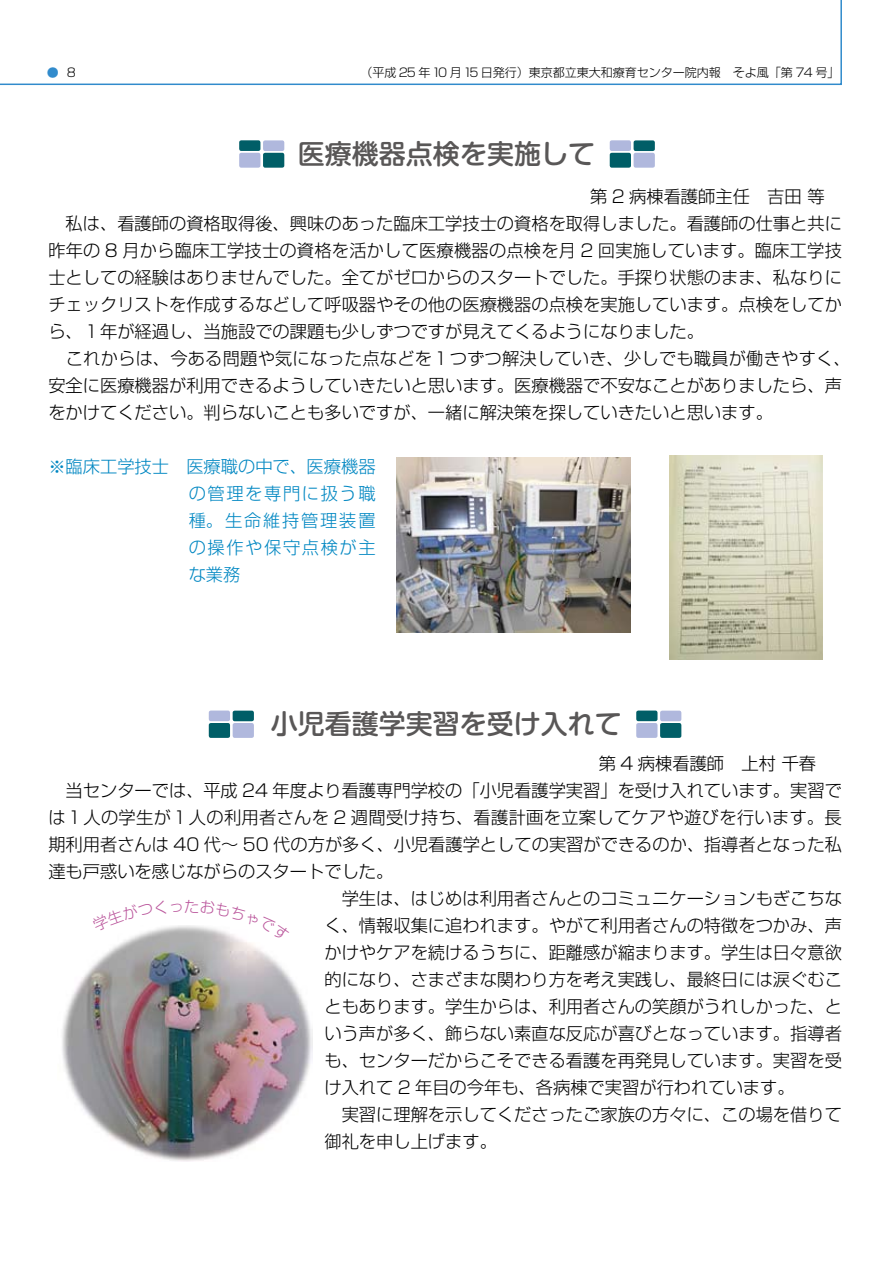
<style>
.page{position:relative;width:893px;height:1263px;background:#fff}
.page>*{position:absolute;margin:0;border:0;box-sizing:border-box;transform-origin:0 0}
.t1{font:500 27px "Shin M Go";color:#595757}
.t2{font:300 17.25px/27px "Shin Go";color:#000}
.t3{font:300 17.25px/27px "Shin Go";letter-spacing:.095em;color:#0087c2;text-align:justify}
.t4{font:300 17.25px "Shin Go";letter-spacing:.02em;color:#000}
.t5{font:300 12px "Shin Go";color:#000}
.t6{font:300 12px "Shin Go";color:#318bcc}
</style>
<div class="page">
<svg style="left:0;top:0;width:842px;height:85px"></svg>
<img style="left:397px;top:457px;width:234px;height:175px">
<img style="left:670px;top:456px;width:153px;height:204px">
<img style="left:62px;top:941px;width:250px;height:221px">
<div style="left:239px;top:153px;width:21px;height:15px;background:#b0b8dd;border-radius:2px"></div>
<div style="left:239px;top:140px;width:21px;height:11px;background:#005e67;border-radius:2px"></div>
<div style="left:263px;top:153px;width:21px;height:15px;background:#005e67;border-radius:2px"></div>
<div style="left:263px;top:140px;width:21px;height:11px;background:#b0b8dd;border-radius:2px"></div>
<div style="left:610px;top:153px;width:21px;height:15px;background:#005e67;border-radius:2px"></div>
<div style="left:610px;top:140px;width:21px;height:11px;background:#b0b8dd;border-radius:2px"></div>
<div style="left:634px;top:153px;width:21px;height:15px;background:#b0b8dd;border-radius:2px"></div>
<div style="left:634px;top:140px;width:21px;height:11px;background:#005e67;border-radius:2px"></div>
<div style="left:209px;top:723px;width:21px;height:15px;background:#005e67;border-radius:2px"></div>
<div style="left:209px;top:710px;width:21px;height:11px;background:#b0b8dd;border-radius:2px"></div>
<div style="left:233px;top:723px;width:21px;height:15px;background:#b0b8dd;border-radius:2px"></div>
<div style="left:233px;top:711px;width:21px;height:10px;background:#005e67;border-radius:2px"></div>
<div style="left:636px;top:723px;width:21px;height:15px;background:#b0b8dd;border-radius:2px"></div>
<div style="left:636px;top:710px;width:21px;height:11px;background:#005e67;border-radius:2px"></div>
<div style="left:660px;top:723px;width:21px;height:15px;background:#005e67;border-radius:2px"></div>
<div style="left:660px;top:711px;width:21px;height:10px;background:#b0b8dd;border-radius:2px"></div>
<svg style="left:124px;top:925px;width:119px;height:16px"></svg>
<p class="t6" style="left:47px;top:65px;width:14px">●</p>
<p class="t5" style="left:360px;top:65px;width:481px">（平成 25 年10 月15 日発行）東京都立東大和療育センター院内報　そよ風「第 74 号」</p>
<h1 class="t1" style="left:298px;top:135px;width:299px">医療機器点検を実施して</h1>
<p class="t2" style="left:48px;top:182px;width:804px;text-indent:542px">第 2 病棟看護師主任　吉田 等　　私は、看護師の資格取得後、興味のあった臨床工学技士の資格を取得しました。看護師の仕事と共に昨年の 8 月から臨床工学技士の資格を活かして医療機器の点検を月 2 回実施しています。臨床工学技士としての経験はありませんでした。全てがゼロからのスタートでした。手探り状態のまま、私なりにチェックリストを作成するなどして呼吸器やその他の医療機器の点検を実施しています。点検をしてから、１年が経過し、当施設での課題も少しずつですが見えてくるようになりました。<br>　これからは、今ある問題や気になった点などを１つずつ解決していき、少しでも職員が働きやすく、安全に医療機器が利用できるようしていきたいと思います。医療機器で不安なことがありましたら、声をかけてください。判らないことも多いですが、一緒に解決策を探していきたいと思います。</p>
<p class="t3" style="left:189px;top:452px;width:188px;text-indent:-140px">※臨床工学技士 医療職の中で、医療機器の管理を専門に扱う職種。生命維持管理装置の操作や保守点検が主な業務</p>
<h1 class="t1" style="left:271px;top:704px;width:352px">小児看護学実習を受け入れて</h1>
<p class="t2" style="left:599px;top:749px;width:236px">第 4 病棟看護師　上村 千春　</p>
<p class="t2" style="left:48px;top:776px;width:795px">　当センターでは、平成 24 年度より看護専門学校の「小児看護学実習」を受け入れています。実習で</p>
<p class="t4" style="left:48px;top:806px;width:795px">は１人の学生が１人の利用者さんを 2 週間受け持ち、看護計画を立案してケアや遊びを行います。長</p>
<p class="t2" style="left:48px;top:830px;width:795px">期利用者さんは 40 代～ 50 代の方が多く、小児看護学としての実習ができるのか、指導者となった私</p>
<p class="t2" style="left:48px;top:857px;width:346px">達も戸惑いを感じながらのスタートでした。</p>
<p class="t2" style="left:324px;top:884px;width:519px">　学生は、はじめは利用者さんとのコミュニケーションもぎこちな</p>
<p class="t2" style="left:324px;top:911px;width:519px">く、情報収集に追われます。やがて利用者さんの特徴をつかみ、声</p>
<p class="t2" style="left:324px;top:938px;width:519px">かけやケアを続けるうちに、距離感が縮まります。学生は日々意欲</p>
<p class="t2" style="left:324px;top:965px;width:519px">的になり、さまざまな関わり方を考え実践し、最終日には涙ぐむこ</p>
<p class="t2" style="left:324px;top:992px;width:519px">ともあります。学生からは、利用者さんの笑顔がうれしかった、と</p>
<p class="t2" style="left:324px;top:1019px;width:519px">いう声が多く、飾らない素直な反応が喜びとなっています。指導者</p>
<p class="t2" style="left:324px;top:1046px;width:519px">も、センターだからこそできる看護を再発見しています。実習を受</p>
<p class="t2" style="left:324px;top:1073px;width:472px">け入れて 2 年目の今年も、各病棟で実習が行われています。</p>
<p class="t2" style="left:324px;top:1100px;width:519px">　実習に理解を示してくださったご家族の方々に、この場を借りて</p>
<p class="t2" style="left:324px;top:1127px;width:174px">御礼を申し上げます。</p>
</div>
